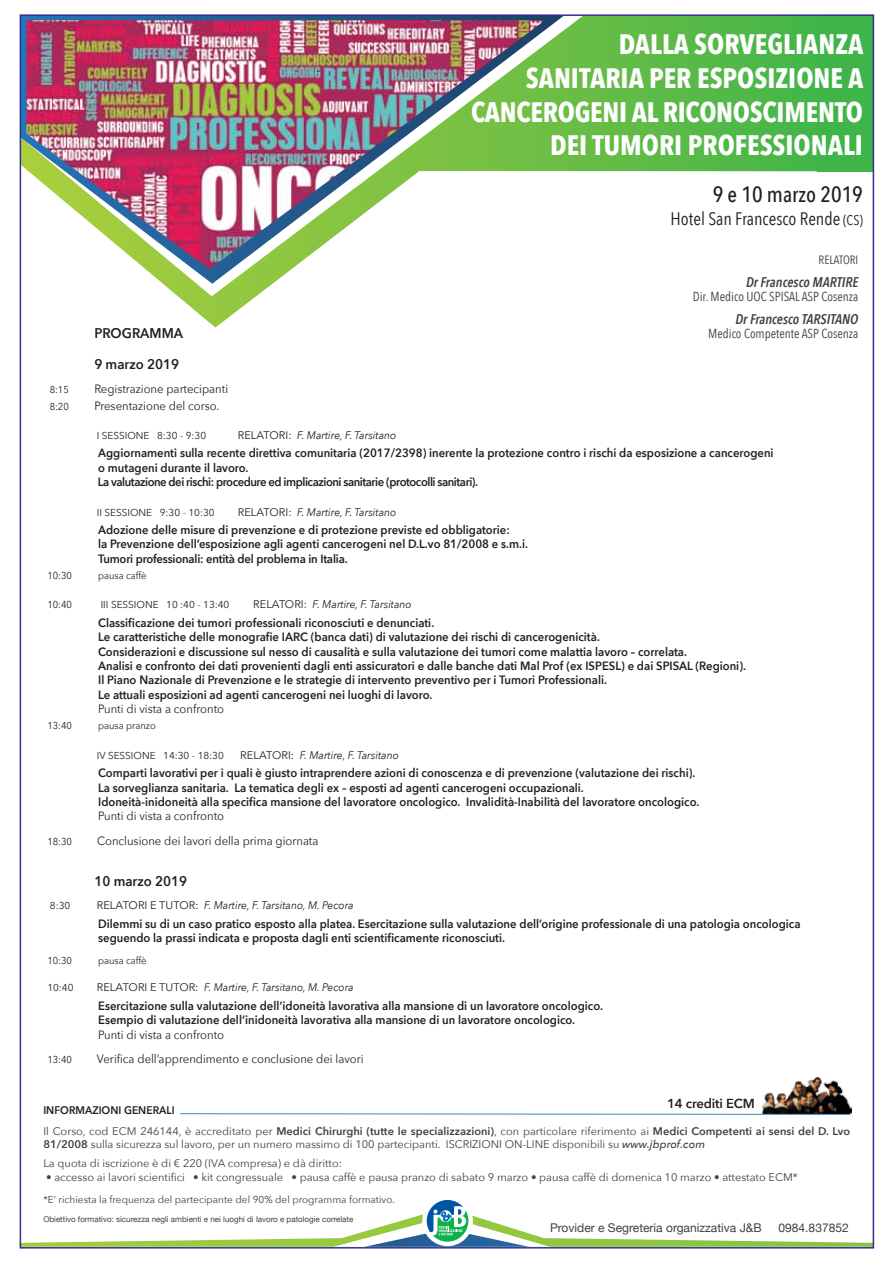
<style>
.page{position:relative;width:893px;height:1263px;background:#fff}
.page>*{position:absolute;margin:0;border:0;box-sizing:border-box;transform-origin:0 0}
.t1{font:700 28.05px/33.8px "Avenir Next Condensed";color:#fff;text-align:right}
.t2{font:500 22.05px "Avenir Next Condensed";color:#231f20}
.t3{font:18px "Avenir Next Condensed";color:#231f20}
.t4{font:italic 600 14.1px "Avenir Next Condensed";color:#414042}
.t5{font:600 14.1px/30.9px "Avenir Next";color:#231f20;scale:.94 1}
.t6{font:13.05px "Avenir Next Condensed";color:#414042}
.t7{font:600 13.05px "Avenir Next";letter-spacing:-.01em;color:#231f20}
.t8{font:600 12px/14.4px "Avenir Next";color:#231f20;scale:.94 1}
.t9{font:12px "Avenir Next";color:#231f20;scale:.94 1}
.t10{font:12px "Helvetica Neue";color:#414042}
.t11{font:12px "Avenir Next Condensed";color:#414042}
.t12{font:11.1px/19.2px "Avenir Next";color:#414042}
.t13{font:italic 11.1px "Avenir Next";color:#231f20;scale:.94 1}
.t14{font:600 11.1px/21.3px "Avenir Next";color:#414042}
.t15{font:10.05px "Avenir Next";color:#231f20}
.t16{font:10.05px "Avenir Next";color:#231f20;scale:.94 1}
.t17{font:10.05px "Avenir Next";color:#414042}
.t18{font:7.95px "Helvetica Neue";color:#414042}
.s1{font-size:14.1px}
.s2{font-style:normal}
.s3{color:#231f20}
.s4{font-weight:400}
.s5{font-weight:600}
.s6{font-weight:500;font-style:italic}
</style>
<div class="page">
<svg style="left:177px;top:17px;width:641px;height:289px"></svg>
<svg style="left:163px;top:17px;width:421px;height:279px"></svg>
<svg style="left:23px;top:17px;width:541px;height:267px"></svg>
<img style="left:26px;top:20px;width:517px;height:249px">
<img style="left:762px;top:1077px;width:90px;height:36px">
<svg style="left:180px;top:1113px;width:671px;height:2px"></svg>
<div style="left:422px;top:1195px;width:51px;height:51px;border:9px solid #fff;border-radius:50%"></div>
<svg style="left:23px;top:1200px;width:848px;height:45px"></svg>
<div style="left:817px;top:15px;width:56px;height:156px;background:#3fb549"></div>
<p class="t5" style="left:94px;top:317px;width:96px">PROGRAMMA<br>9 marzo 2019</p>
<h1 class="t1" style="left:471px;top:27px;width:394px">DALLA SORVEGLIANZA<br>SANITARIA PER ESPOSIZIONE A<br>CANCEROGENI AL RICONOSCIMENTO<br>DEI TUMORI PROFESSIONALI</h1>
<h2 class="t2" style="left:713px;top:181px;width:152px">9 e 10 marzo 2019</h2>
<h3 class="t3" style="left:671px;top:204px;width:194px">Hotel San Francesco Rende <span class="s1">(CS)</span></h3>
<p class="t11" style="left:819px;top:249px;width:41px">RELATORI</p>
<p class="t4" style="left:746px;top:273px;width:114px">Dr Francesco MARTIRE</p>
<p class="t6" style="left:693px;top:285px;width:167px">Dir. Medico UOC SPISAL ASP Cosenza</p>
<p class="t4" style="left:735px;top:310px;width:124px">Dr Francesco TARSITANO</p>
<p class="t6" style="left:708px;top:322px;width:152px">Medico Competente ASP Cosenza</p>
<p class="t16" style="left:50px;top:381px;width:22px">8:15</p>
<p class="t9" style="left:94px;top:379px;width:144px">Registrazione partecipanti</p>
<p class="t16" style="left:50px;top:398px;width:22px">8:20</p>
<p class="t9" style="left:94px;top:395px;width:135px">Presentazione del corso.</p>
<p class="t15" style="left:97px;top:427px;width:111px">I SESSIONE 8:30 - 9:30</p>
<p class="t13" style="left:238px;top:426px;width:170px"><span class="s2">RELATORI:</span> F. Martire, F. Tarsitano</p>
<p class="t8" style="left:98px;top:446px;width:720px">Aggiornamenti sulla recente direttiva comunitaria (2017/2398) inerente la protezione contro i rischi da esposizione a cancerogeni o mutageni durante il lavoro.<br>La valutazione dei rischi: procedure ed implicazioni sanitarie (protocolli sanitari).</p>
<p class="t15" style="left:97px;top:504px;width:119px">II SESSIONE 9:30 - 10:30</p>
<p class="t13" style="left:238px;top:502px;width:170px"><span class="s2">RELATORI:</span> F. Martire, F. Tarsitano</p>
<p class="t8" style="left:98px;top:522px;width:459px">Adozione delle misure di prevenzione e di protezione previste ed obbligatorie:<br>la Prevenzione dell’esposizione agli agenti cancerogeni nel D.L.vo 81/2008 e s.m.i.<br>Tumori professionali: entità del problema in Italia.</p>
<p class="t16" style="left:47px;top:567px;width:28px">10:30</p>
<p class="t16" style="left:98px;top:567px;width:53px">pausa caffè</p>
<p class="t16" style="left:47px;top:596px;width:28px">10:40</p>
<p class="t15" style="left:101px;top:596px;width:130px">III SESSIONE 10 :40 - 13:40</p>
<p class="t13" style="left:253px;top:595px;width:170px"><span class="s2">RELATORI:</span> F. Martire, F. Tarsitano</p>
<p class="t8" style="left:98px;top:615px;width:691px">Classificazione dei tumori professionali riconosciuti e denunciati.<br>Le caratteristiche delle monografie IARC (banca dati) di valutazione dei rischi di cancerogenicità.<br>Considerazioni e discussione sul nesso di causalità e sulla valutazione dei tumori come malattia lavoro – correlata.<br>Analisi e confronto dei dati provenienti dagli enti assicuratori e dalle banche dati Mal Prof (ex ISPESL) e dai SPISAL (Regioni).<br>Il Piano Nazionale di Prevenzione e le strategie di intervento preventivo per i Tumori Professionali.<br>Le attuali esposizioni ad agenti cancerogeni nei luoghi di lavoro.</p>
<p class="t9" style="left:98px;top:699px;width:136px">Punti di vista a confronto</p>
<p class="t16" style="left:47px;top:717px;width:28px">13:40</p>
<p class="t16" style="left:98px;top:717px;width:63px">pausa pranzo</p>
<p class="t15" style="left:97px;top:747px;width:129px">IV SESSIONE 14:30 - 18:30</p>
<p class="t13" style="left:240px;top:745px;width:170px"><span class="s2">RELATORI:</span> F. Martire, F. Tarsitano</p>
<p class="t8" style="left:98px;top:765px;width:641px">Comparti lavorativi per i quali è giusto intraprendere azioni di conoscenza e di prevenzione (valutazione dei rischi).<br>La sorveglianza sanitaria. La tematica degli ex – esposti ad agenti cancerogeni occupazionali.<br>Idoneità-inidoneità alla specifica mansione del lavoratore oncologico. Invalidità-Inabilità del lavoratore oncologico.</p>
<p class="t9" style="left:98px;top:806px;width:136px">Punti di vista a confronto</p>
<p class="t16" style="left:47px;top:833px;width:28px">18:30</p>
<p class="t9" style="left:97px;top:831px;width:237px">Conclusione dei lavori della prima giornata</p>
<p class="t5" style="left:94px;top:865px;width:100px">10 marzo 2019</p>
<p class="t15" style="left:50px;top:897px;width:22px">8:30</p>
<p class="t13" style="left:97px;top:896px;width:275px"><span class="s2">RELATORI E TUTOR:</span> F. Martire, F. Tarsitano, M. Pecora</p>
<p class="t8" style="left:98px;top:916px;width:749px">Dilemmi su di un caso pratico esposto alla platea. Esercitazione sulla valutazione dell’origine professionale di una patologia oncologica seguendo la prassi indicata e proposta dagli enti scientificamente riconosciuti.</p>
<p class="t16" style="left:47px;top:952px;width:28px">10:30</p>
<p class="t16" style="left:98px;top:952px;width:53px">pausa caffè</p>
<p class="t15" style="left:47px;top:979px;width:28px">10:40</p>
<p class="t13" style="left:97px;top:978px;width:275px"><span class="s2">RELATORI E TUTOR:</span> F. Martire, F. Tarsitano, M. Pecora</p>
<p class="t8" style="left:98px;top:998px;width:539px">Esercitazione sulla valutazione dell’idoneità lavorativa alla mansione di un lavoratore oncologico.<br>Esempio di valutazione dell’inidoneità lavorativa alla mansione di un lavoratore oncologico.</p>
<p class="t9" style="left:98px;top:1024px;width:136px">Punti di vista a confronto</p>
<p class="t16" style="left:47px;top:1051px;width:28px">13:40</p>
<p class="t9" style="left:97px;top:1049px;width:285px">Verifica dell’apprendimento e conclusione dei lavori</p>
<p class="t7" style="left:667px;top:1092px;width:89px">14 crediti ECM</p>
<p class="t14" style="left:43px;top:1099px;width:808px"><span class="s3">INFORMAZIONI GENERALI<br></span><span class="s4">Il Corso, cod ECM 246144, è accreditato per</span> Medici Chirurghi (tutte le specializzazioni)<span class="s4">, con particolare riferimento ai</span> Medici Competenti ai sensi del D. Lvo</p>
<p class="t12" style="left:43px;top:1134px;width:663px"><span class="s5">81/2008</span> sulla sicurezza sul lavoro, per un numero massimo di 100 partecipanti. ISCRIZIONI ON-LINE disponibili su <span class="s6">www.jbprof.com<br></span>La quota di iscrizione è di € 220 (IVA compresa) e dà diritto:</p>
<p class="t12" style="left:46px;top:1166px;width:753px">• accesso ai lavori scientifici • kit congressuale • pausa caffè e pausa pranzo di sabato 9 marzo • pausa caffè di domenica 10 marzo • attestato ECM*</p>
<p class="t17" style="left:43px;top:1190px;width:353px">*E’ richiesta la frequenza del partecipante del 90% del programma formativo.</p>
<p class="t18" style="left:43px;top:1214px;width:312px">Obiettivo formativo: sicurezza negli ambienti e nei luoghi di lavoro e patologie correlate</p>
<p class="t10" style="left:550px;top:1219px;width:213px">Provider e Segreteria organizzativa J&amp;B</p>
<p class="t10" style="left:778px;top:1219px;width:72px">0984.837852</p>
</div>
